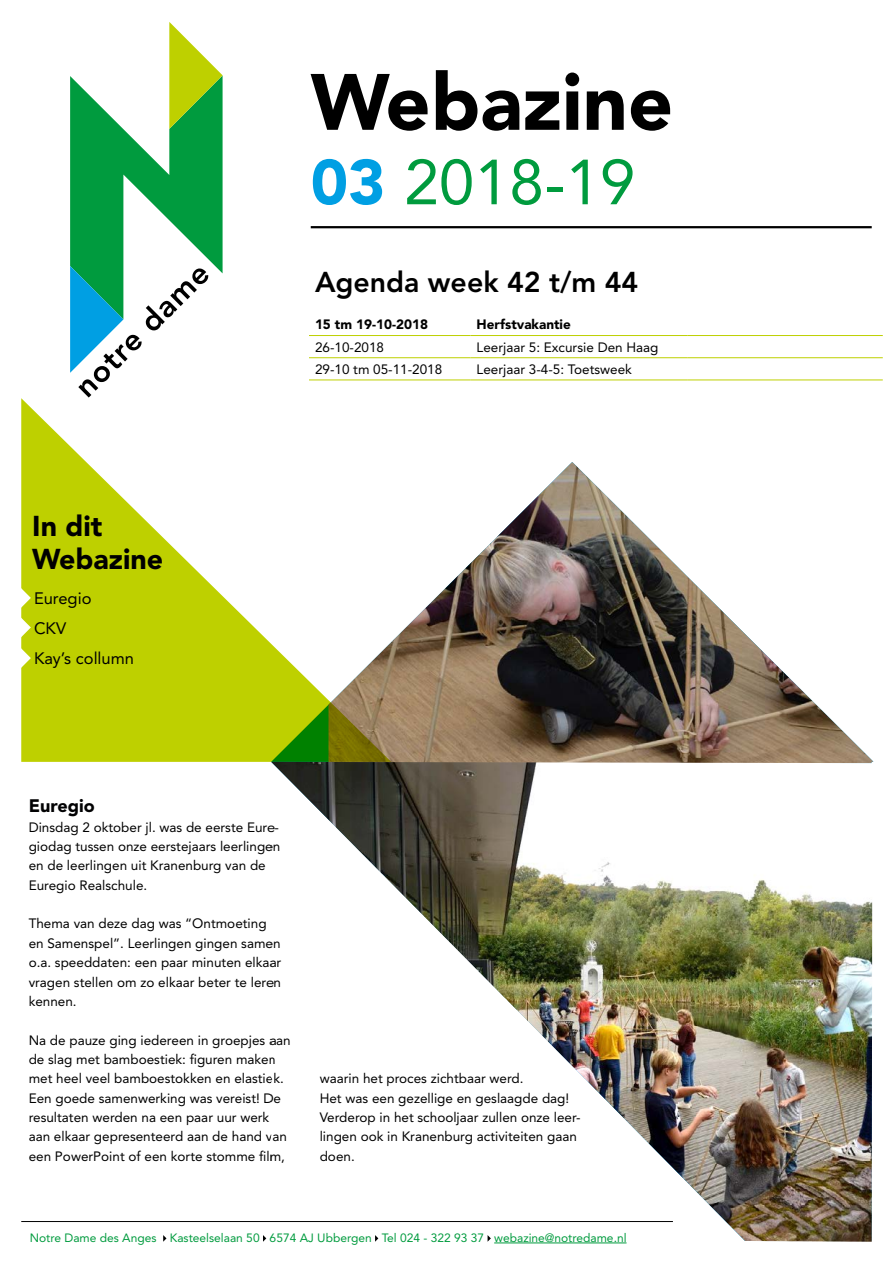
<style>
.page{position:relative;width:893px;height:1263px;background:#fff}
.page>*{position:absolute;margin:0;border:0;box-sizing:border-box;transform-origin:0 0}
.t1{font:900 78.9px "Avenir LT Std";color:#000}
.t2{font:63px "Avenir LT Std";color:#009b3e}
.t3{font:800 28.5px "Avenir LT Std";color:#000}
.t4{font:900 28.5px/33px "Avenir LT Std";color:#000}
.t5{font:900 18px "Avenir LT Std";color:#020203}
.t6{font:16.5px/30px "Avenir LT Std";color:#000}
.t7{font:13.5px/19.4px "Avenir LT Std";color:#000}
.t8{font:900 13.5px "Avenir LT Std";color:#000}
.t9{font:12px "Avenir LT Std";color:#009b3e}
.s1{font-weight:900;color:#009fe3}
</style>
<div class="page">
<svg style="left:21px;top:398px;width:250px;height:364px;fill:#bed000"></svg>
<svg style="left:271px;top:643px;width:603px;height:322px;fill:#bed000"></svg>
<img style="left:328px;top:462px;width:545px;height:301px">
<svg style="left:70px;top:22px;width:153px;height:375px"></svg>
<hr style="left:309px;top:335px;width:162px;height:1px;background:#bed000">
<hr style="left:471px;top:335px;width:216px;height:1px;background:#bed000">
<hr style="left:687px;top:335px;width:196px;height:1px;background:#bed000">
<hr style="left:309px;top:357px;width:162px;height:1px;background:#bed000">
<hr style="left:471px;top:357px;width:216px;height:1px;background:#bed000">
<hr style="left:687px;top:357px;width:196px;height:1px;background:#bed000">
<hr style="left:309px;top:380px;width:162px;height:1px;background:#bed000">
<hr style="left:471px;top:380px;width:216px;height:1px;background:#bed000">
<hr style="left:687px;top:380px;width:196px;height:1px;background:#bed000">
<hr style="left:494px;top:1242px;width:132px;height:1px;background:#009b3e">
<svg style="left:163px;top:1235px;width:3px;height:7px"></svg>
<svg style="left:263px;top:1235px;width:3px;height:7px"></svg>
<hr style="left:21px;top:1221px;width:652px;height:1px;background:#000">
<hr style="left:311px;top:226px;width:561px;height:2px;background:#000">
<svg style="left:21px;top:588px;width:10px;height:20px"></svg>
<svg style="left:21px;top:617px;width:10px;height:20px"></svg>
<svg style="left:21px;top:648px;width:10px;height:20px"></svg>
<img style="left:271px;top:762px;width:601px;height:480px">
<h1 class="t1" style="left:311px;top:55px;width:364px">Webazine</h1>
<h2 class="t2" style="left:311px;top:146px;width:326px"><span class="s1">03</span> 2018-19</h2>
<h3 class="t3" style="left:315px;top:266px;width:325px">Agenda week 42 t/m 44</h3>
<p class="t8" style="left:315px;top:316px;width:115px">15 tm 19-10-2018</p>
<p class="t8" style="left:477px;top:316px;width:96px">Herfstvakantie</p>
<p class="t7" style="left:315px;top:337px;width:71px">26-10-2018</p>
<p class="t7" style="left:477px;top:337px;width:183px">Leerjaar 5: Excursie Den Haag</p>
<p class="t7" style="left:315px;top:360px;width:129px">29-10 tm 05-11-2018</p>
<p class="t7" style="left:477px;top:360px;width:157px">Leerjaar 3-4-5: Toetsweek</p>
<h3 class="t4" style="left:32px;top:510px;width:132px">In dit<br>Webazine</h3>
<p class="t6" style="left:34px;top:583px;width:101px">Euregio<br>CKV<br>Kay’s collumn</p>
<h3 class="t5" style="left:29px;top:795px;width:68px">Euregio</h3>
<p class="t7" style="left:29px;top:817px;width:253px">Dinsdag 2 oktober jl. was de eerste Eure&shy;giodag tussen onze eerstejaars leerlingen en de leerlingen uit Kranenburg van de Euregio Realschule.</p>
<p class="t7" style="left:29px;top:914px;width:254px">Thema van deze dag was “Ontmoeting en Samenspel”. Leerlingen gingen samen o.a. speeddaten: een paar minuten elkaar vragen stellen om zo elkaar beter te leren kennen.</p>
<p class="t7" style="left:29px;top:1030px;width:263px">Na de pauze ging iedereen in groepjes aan de slag met bamboestiek: figuren maken met heel veel bamboestokken en elastiek.<br>Een goede samenwerking was vereist! De resultaten werden na een paar uur werk aan elkaar gepresenteerd aan de hand van een PowerPoint of een korte stomme film,</p>
<p class="t7" style="left:320px;top:1069px;width:262px">waarin het proces zichtbaar werd.<br>Het was een gezellige en geslaagde dag!<br>Verderop in het schooljaar zullen onze leer&shy;lingen ook in Kranenburg activiteiten gaan doen.</p>
<p class="t9" style="left:30px;top:1230px;width:598px">Notre Dame des Anges Kasteelselaan 50 6574 AJ Ubbergen Tel 024 - 322 93 37 webazine@notredame.nl</p>
</div>
